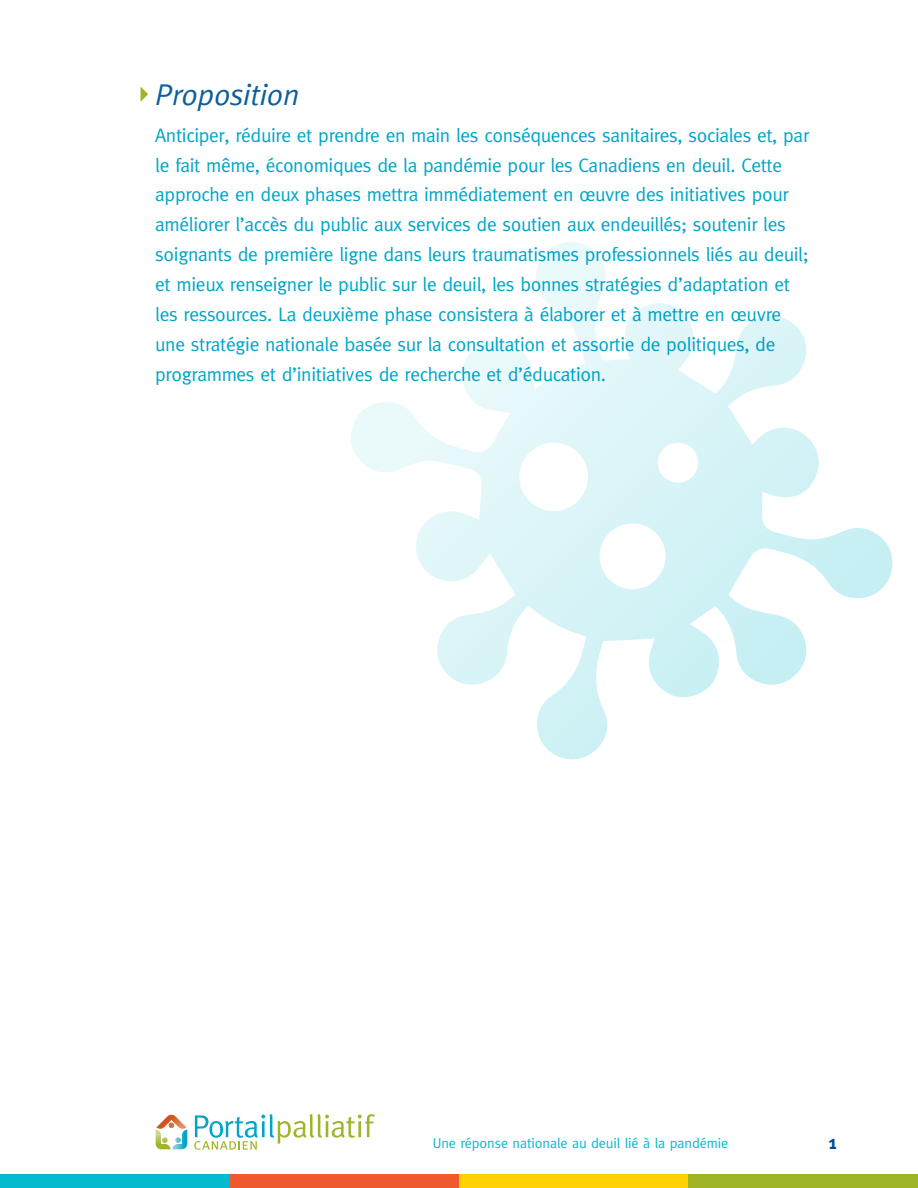
<style>
.page{position:relative;width:918px;height:1188px;background:#fff}
.page>*{position:absolute;margin:0;border:0;box-sizing:border-box;transform-origin:0 0}
.t1{font:italic 30px "Meta";letter-spacing:-.01em;color:#0e5f9b}
.t2{font:19.5px/30px "Meta";letter-spacing:-.02em;color:#00a5c8}
.t3{font:700 19.5px "Meta";color:#004f8f}
.t4{font:14.25px "Meta";letter-spacing:-.01em;color:#03bace}
</style>
<div class="page">
<div style="left:459px;top:1174px;width:229px;height:14px;background:#fed105"></div>
<div style="left:230px;top:1174px;width:229px;height:14px;background:#f1592f"></div>
<div style="left:0;top:1174px;width:230px;height:14px;background:#03bace"></div>
<div style="left:688px;top:1174px;width:230px;height:14px;background:#a0b427"></div>
<svg style="left:141px;top:87px;width:7px;height:15px"></svg>
<svg style="left:351px;top:242px;width:542px;height:518px"></svg>
<svg style="left:155px;top:1115px;width:33px;height:35px"></svg>
<svg style="left:194px;top:1114px;width:181px;height:36px"></svg>
<h1 class="t1" style="left:155px;top:77px;width:146px">Proposition</h1>
<p class="t2" style="left:155px;top:120px;width:656px">Anticiper, réduire et prendre en main les conséquences sanitaires, sociales et, par le fait même, économiques de la pandémie pour les Canadiens en deuil. Cette approche en deux phases mettra immédiatement en œuvre des initiatives pour améliorer l’accès du public aux services de soutien aux endeuillés; soutenir les soignants de première ligne dans leurs traumatismes professionnels liés au deuil; et mieux renseigner le public sur le deuil, les bonnes stratégies d’adaptation et les ressources. La deuxième phase consistera à élaborer et à mettre en œuvre une stratégie nationale basée sur la consultation et assortie de politiques, de programmes et d’initiatives de recherche et d’éducation.</p>
<p class="t4" style="left:433px;top:1135px;width:297px">Une réponse nationale au deuil lié à la pandémie</p>
<p class="t3" style="left:828px;top:1131px;width:10px">1</p>
</div>
